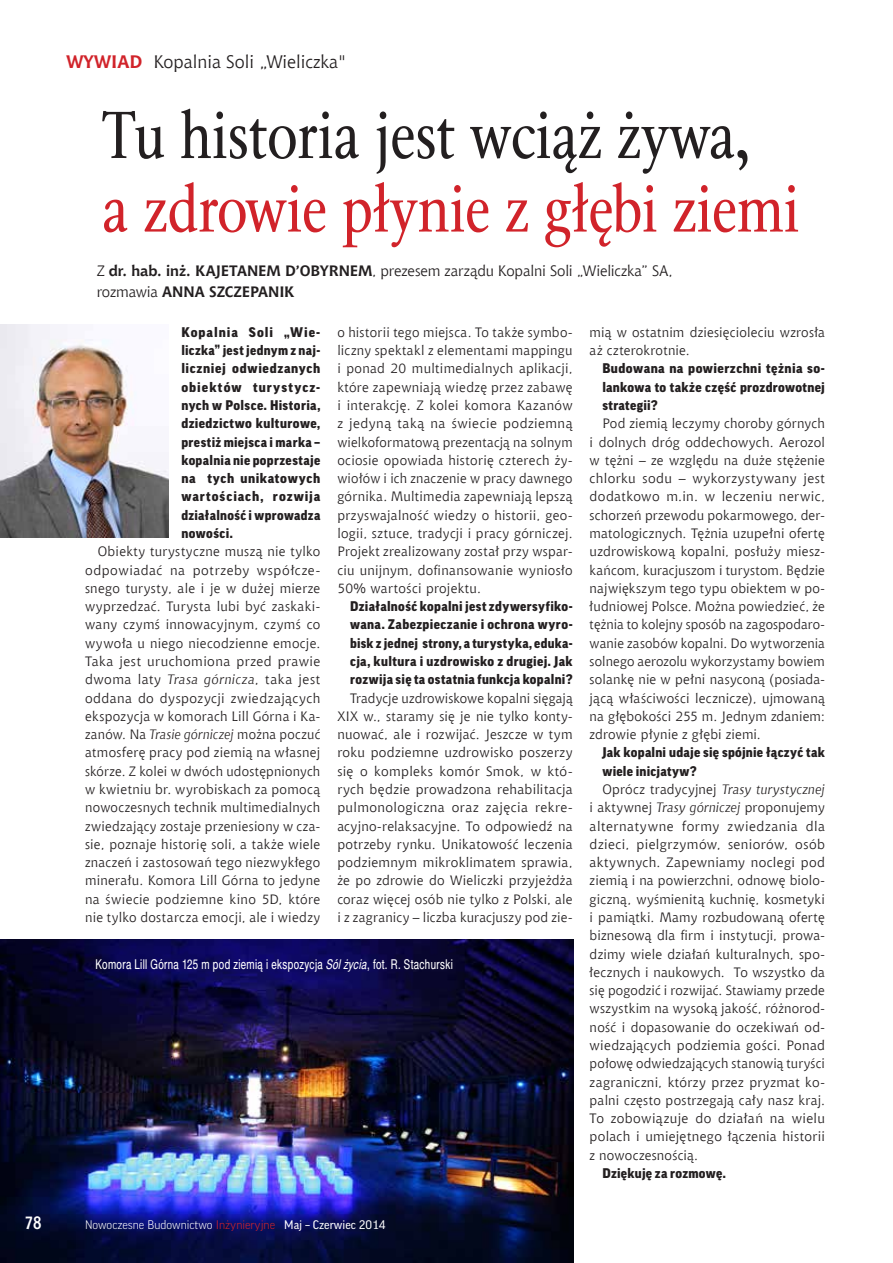
<style>
.page{position:relative;width:893px;height:1263px;background:#fff}
.page>*{position:absolute;margin:0;border:0;box-sizing:border-box;transform-origin:0 0}
.t1{font:66px "Classic Cnd TTEFN";color:#d1232a}
.t2{font:66px "Classic Cnd TTEFN";color:#231f20}
.t3{font:18px "Chianti EU";color:#231f20}
.t4{font:700 18px "Aerton Cnd EFN";color:#fff}
.t5{font:15px/21px "Chianti EU";letter-spacing:-.005em;color:#231f20}
.t6{font:13.5px/18.3px "Chianti EU";letter-spacing:.02em;color:#231f20;text-align:justify}
.t7{font:900 13.5px/18.3px "Good Pro";letter-spacing:.025em;color:#231f20;text-align:justify}
.t8{font:13.5px "Switzer Cnd EFN";letter-spacing:.03em;color:#fff;scale:.9 1}
.t9{font:300 12px "Good Pro";color:#fff}
.s1{font-weight:700;color:#d1232a}
.s2{font-weight:700}
.s3{font-style:italic}
.s4{color:#d1232a}
.s5{font-weight:400}
</style>
<div class="page">
<img style="left:0;top:939px;width:573px;height:324px">
<img style="left:0;top:324px;width:169px;height:214px">
<h2 class="t3" style="left:66px;top:51px;width:281px"><span class="s1">WYWIAD</span> Kopalnia Soli „Wieliczka"</h2>
<h1 class="t2" style="left:102px;top:96px;width:650px">Tu historia jest wciąż żywa,</h1>
<h1 class="t1" style="left:102px;top:170px;width:699px">a zdrowie płynie z głębi ziemi</h1>
<p class="t5" style="left:97px;top:261px;width:578px">Z <span class="s2">dr. hab. inż. KAJETANEM D’OBYRNEM</span>, prezesem zarządu Kopalni Soli „Wieliczka” SA, rozmawia <span class="s2">ANNA SZCZEPANIK</span></p>
<p class="t7" style="left:181px;top:323px;width:140px">Kopalnia Soli „Wie&shy;liczka” jest jednym z naj&shy;liczniej odwiedzanych obiektów turystycz&shy;nych w Polsce. Historia, dziedzictwo kulturowe, prestiż miejsca i marka – kopalnia nie poprzestaje na tych unikatowych wartościach, rozwija działalność i wprowadza nowości.</p>
<p class="t6" style="left:85px;top:542px;width:237px;text-indent:13px">Obiekty turystyczne muszą nie tylko odpowiadać na potrzeby współcze&shy;snego turysty, ale i je w dużej mierze wyprzedzać. Turysta lubi być zaskaki&shy;wany czymś innowacyjnym, czymś co wywoła u niego niecodzienne emocje.<br>Taka jest uruchomiona przed prawie dwoma laty <span class="s3">Trasa górnicza</span>, taka jest oddana do dyspozycji zwiedzających ekspozycja w komorach Lill Górna i Ka&shy;zanów. Na <span class="s3">Trasie górniczej</span> można poczuć atmosferę pracy pod ziemią na własnej skórze. Z kolei w dwóch udostępnionych w kwietniu br. wyrobiskach za pomocą nowoczesnych technik multimedialnych zwiedzający zostaje przeniesiony w cza&shy;sie, poznaje historię soli, a także wiele znaczeń i zastosowań tego niezwykłego minerału. Komora Lill Górna to jedyne na świecie podziemne kino 5D, które nie tylko dostarcza emocji, ale i wiedzy</p>
<p class="t6" style="left:337px;top:323px;width:237px">o historii tego miejsca. To także symbo&shy;liczny spektakl z elementami mappingu i ponad 20 multimedialnych aplikacji, które zapewniają wiedzę przez zabawę i interakcję. Z kolei komora Kazanów z jedyną taką na świecie podziemną wielkoformatową prezentacją na solnym ociosie opowiada historię czterech ży&shy;wiołów i ich znaczenie w pracy dawnego górnika. Multimedia zapewniają lepszą przyswajalność wiedzy o historii, geo&shy;logii, sztuce, tradycji i pracy górniczej.<br>Projekt zrealizowany został przy wspar&shy;ciu unijnym, dofinansowanie wyniosło 50% wartości projektu.</p>
<p class="t7" style="left:350px;top:597px;width:224px">Działalność kopalni jest zdywersyfiko&shy;wana. Zabezpieczanie i ochrona wyro&shy;bisk z jednej strony, a turystyka, eduka&shy;cja, kultura i uzdrowisko z drugiej. Jak rozwija się ta ostatnia funkcja kopalni?</p>
<p class="t6" style="left:337px;top:688px;width:237px;text-indent:13px">Tradycje uzdrowiskowe kopalni sięgają XIX w., staramy się je nie tylko konty&shy;nuować, ale i rozwijać. Jeszcze w tym roku podziemne uzdrowisko poszerzy się o kompleks komór Smok, w któ&shy;rych będzie prowadzona rehabilitacja pulmonologiczna oraz zajęcia rekre&shy;acyjno-relaksacyjne. To odpowiedź na potrzeby rynku. Unikatowość leczenia podziemnym mikroklimatem sprawia, że po zdrowie do Wieliczki przyjeżdża coraz więcej osób nie tylko z Polski, ale i z zagranicy – liczba kuracjuszy pod zie-</p>
<p class="t8" style="left:96px;top:957px;width:399px">Komora Lill Górna 125 m pod ziemią i ekspozycja <span class="s3">Sól życia</span>, fot. R. Stachurski</p>
<h2 class="t4" style="left:25px;top:1212px;width:18px">78</h2>
<p class="t9" style="left:85px;top:1218px;width:302px">Nowoczesne Budownictwo <span class="s4">Inżynieryjne</span> <span class="s5">Maj – Czerwiec 2014</span></p>
<p class="t6" style="left:590px;top:323px;width:237px">mią w ostatnim dziesięcioleciu wzrosła aż czterokrotnie.</p>
<p class="t7" style="left:602px;top:359px;width:224px">Budowana na powierzchni tężnia so&shy;lankowa to także część prozdrowotnej strategii?</p>
<p class="t6" style="left:590px;top:414px;width:237px;text-indent:13px">Pod ziemią leczymy choroby górnych i dolnych dróg oddechowych. Aerozol w tężni – ze względu na duże stężenie chlorku sodu – wykorzystywany jest dodatkowo m.in. w leczeniu nerwic, schorzeń przewodu pokarmowego, der&shy;matologicznych. Tężnia uzupełni ofertę uzdrowiskową kopalni, posłuży miesz&shy;kańcom, kuracjuszom i turystom. Będzie największym tego typu obiektem w po&shy;łudniowej Polsce. Można powiedzieć, że tężnia to kolejny sposób na zagospodaro&shy;wanie zasobów kopalni. Do wytworzenia solnego aerozolu wykorzystamy bowiem solankę nie w pełni nasyconą (posiada&shy;jącą właściwości lecznicze), ujmowaną na głębokości 255 m. Jednym zdaniem: zdrowie płynie z głębi ziemi.</p>
<p class="t7" style="left:602px;top:743px;width:224px">Jak kopalni udaje się spójnie łączyć tak wiele inicjatyw?</p>
<p class="t6" style="left:590px;top:780px;width:237px;text-indent:13px">Oprócz tradycyjnej <span class="s3">Trasy turystycznej </span>i aktywnej <span class="s3">Trasy górniczej</span> proponujemy alternatywne formy zwiedzania dla dzieci, pielgrzymów, seniorów, osób aktywnych. Zapewniamy noclegi pod ziemią i na powierzchni, odnowę biolo&shy;giczną, wyśmienitą kuchnię, kosmetyki i pamiątki. Mamy rozbudowaną ofertę biznesową dla firm i instytucji, prowa&shy;dzimy wiele działań kulturalnych, spo&shy;łecznych i naukowych. To wszystko da się pogodzić i rozwijać. Stawiamy przede wszystkim na wysoką jakość, różnorod&shy;ność i dopasowanie do oczekiwań od&shy;wiedzających podziemia gości. Ponad połowę odwiedzających stanowią turyści zagraniczni, którzy przez pryzmat ko&shy;palni często postrzegają cały nasz kraj.<br>To zobowiązuje do działań na wielu polach i umiejętnego łączenia historii z nowoczesnością.</p>
<p class="t7" style="left:602px;top:1164px;width:125px">Dziękuję za rozmowę.</p>
</div>
